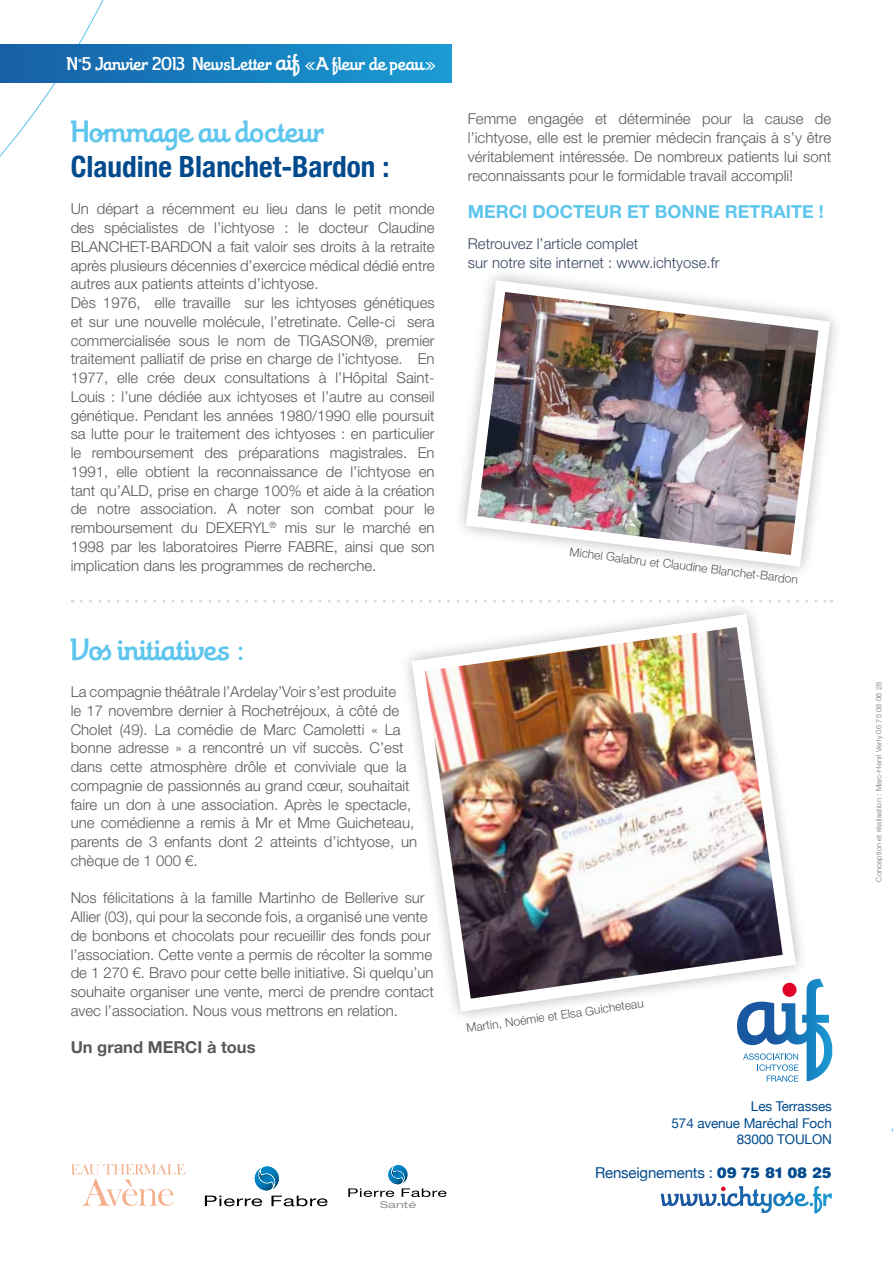
<style>
.page{position:relative;width:893px;height:1263px;background:#fff}
.page>*{position:absolute;margin:0;border:0;box-sizing:border-box;transform-origin:0 0}
.t1{font:30px "Theorem";color:#5ec5ed}
.t2{font:30px "Theorem";letter-spacing:-.02em;color:#5ec5ed}
.t3{font:700 condensed 29.25px "Helvetica Neue";color:#004a8d}
.t4{font:18px "Theorem";color:#fff}
.t5{font:700 18px "Helvetica Neue LT Std";color:#5ec5ed}
.t6{font:700 16.5px "Helvetica Neue LT Std";color:#58585a}
.t7{font:300 15px/18.8px "Helvetica Neue LT Std";color:#58585a}
.t8{font:300 15px/18.8px "Helvetica Neue LT Std";color:#384661}
.t9{font:15px "Helvetica Neue";letter-spacing:-.01em;color:#004a8d}
.t10{font:13.5px/16.2px "Helvetica Neue";letter-spacing:-.01em;color:#004a8d;text-align:right}
.t11{font:300 12px "Helvetica Neue LT Std";color:#58585a}
.t12{font:expanded 9.45px "Helvetica Neue LT Std";color:#929395;scale:1.29 1}
.t13{font:300 7.5px "Helvetica Neue LT Std";letter-spacing:.02em;color:#707172}
.s1{font-size:22.5px}
.s2{font-family:"Helvetica Rounded";font-weight:900}
</style>
<div class="page">
<svg style="left:0;top:0;width:172px;height:157px"></svg>
<div style="left:0;top:45px;width:451px;height:38px;background:linear-gradient(to right,#165fa6,#1a9cd4)"></div>
<svg style="left:661px;top:1186px;width:171px;height:27px"></svg>
<svg style="left:737px;top:979px;width:95px;height:103px"></svg>
<svg style="left:71px;top:1164px;width:114px;height:42px"></svg>
<svg style="left:348px;top:1165px;width:99px;height:32px"></svg>
<svg style="left:205px;top:1166px;width:123px;height:40px"></svg>
<div style="left:398px;top:601px;width:411px;height:424px;background:#fff"></div>
<img style="left:406px;top:608px;width:396px;height:410px">
<svg style="left:81px;top:600px;width:751px;height:3px"></svg>
<img style="left:460px;top:274px;width:376px;height:298px">
<p class="t4" style="left:67px;top:53px;width:371px">N°5 Janvier 2013 NewsLetter <span class="s1">aif</span> «A fleur de peau»</p>
<h1 class="t1" style="left:71px;top:113px;width:256px">Hommage au docteur</h1>
<h2 class="t3" style="left:71px;top:142px;width:320px">Claudine Blanchet-Bardon :</h2>
<p class="t7" style="left:71px;top:199px;width:365px">Un départ a récemment eu lieu dans le petit monde des spécialistes de l’ichtyose : le docteur Claudine BLANCHET-BARDON a fait valoir ses droits à la retraite après plusieurs décennies d’exercice médical dédié entre autres aux patients atteints d’ichtyose.<br>Dès 1976, elle travaille sur les ichtyoses génétiques et sur une nouvelle molécule, l’etretinate. Celle-ci sera commercialisée sous le nom de TIGASON®, premier traitement palliatif de prise en charge de l’ichtyose. En 1977, elle crée deux consultations à l’Hôpital Saint-Louis : l’une dédiée aux ichtyoses et l’autre au conseil génétique. Pendant les années 1980/1990 elle poursuit sa lutte pour le traitement des ichtyoses : en particulier le remboursement des préparations magistrales. En 1991, elle obtient la reconnaissance de l’ichtyose en tant qu’ALD, prise en charge 100% et aide à la création de notre association. A noter son combat pour le remboursement du DEXERYL<sup>®</sup> mis sur le marché en 1998 par les laboratoires Pierre FABRE, ainsi que son implication dans les programmes de recherche.</p>
<h1 class="t2" style="left:71px;top:631px;width:174px">Vos initiatives :</h1>
<p class="t7" style="left:71px;top:682px;width:348px">La compagnie théâtrale l’Ardelay’Voir s’est produite<br>le 17 novembre dernier à Rochetréjoux, à côté de Cholet (49). La comédie de Marc Camoletti « La bonne adresse » a rencontré un vif succès. C’est dans cette atmosphère drôle et conviviale que la compagnie de passionnés au grand cœur, souhaitait faire un don à une association. Après le spectacle, une comédienne a remis à Mr et Mme Guicheteau, parents de 3 enfants dont 2 atteints d’ichtyose, un chèque de 1 000 €.</p>
<p class="t7" style="left:71px;top:888px;width:365px">Nos félicitations à la famille Martinho de Bellerive sur Allier (03), qui pour la seconde fois, a organisé une vente de bonbons et chocolats pour recueillir des fonds pour l’association. Cette vente a permis de récolter la somme de 1 270 €. Bravo pour cette belle initiative. Si quelqu’un souhaite organiser une vente, merci de prendre contact avec l’association. Nous vous mettrons en relation.</p>
<p class="t6" style="left:71px;top:1037px;width:186px">Un grand MERCI à tous</p>
<p class="t12" style="left:380px;top:1198px;width:30px">Santé</p>
<p class="t7" style="left:468px;top:109px;width:365px;text-align:justify">Femme engagée et déterminée pour la cause de l’ichtyose, elle est le premier médecin français à s’y être véritablement intéressée. De nombreux patients lui sont reconnaissants pour le formidable travail accompli!</p>
<p class="t5" style="left:468px;top:200px;width:357px">MERCI DOCTEUR ET BONNE RETRAITE !</p>
<p class="t8" style="left:468px;top:234px;width:253px">Retrouvez l’article complet<br>sur notre site internet : www.ichtyose.fr</p>
<p class="t11" style="left:571px;top:544px;width:231px;rotate:7deg">Michel Galabru et Claudine Blanchet-Bardon</p>
<p class="t11" style="left:466px;top:1021px;width:180px;rotate:-8deg">Martin, Noémie et Elsa Guicheteau</p>
<p class="t10" style="left:672px;top:1097px;width:162px">Les Terrasses<br>574 avenue Maréchal Foch<br>83000 TOULON</p>
<p class="t9" style="left:595px;top:1160px;width:238px">Renseignements : <span class="s2">09 75 81 08 25</span></p>
<p class="t13" style="left:874px;top:882px;width:202px;rotate:-90deg">Conception et réalisation : Marc-Henri Verly 06 75 08 06 28</p>
</div>
